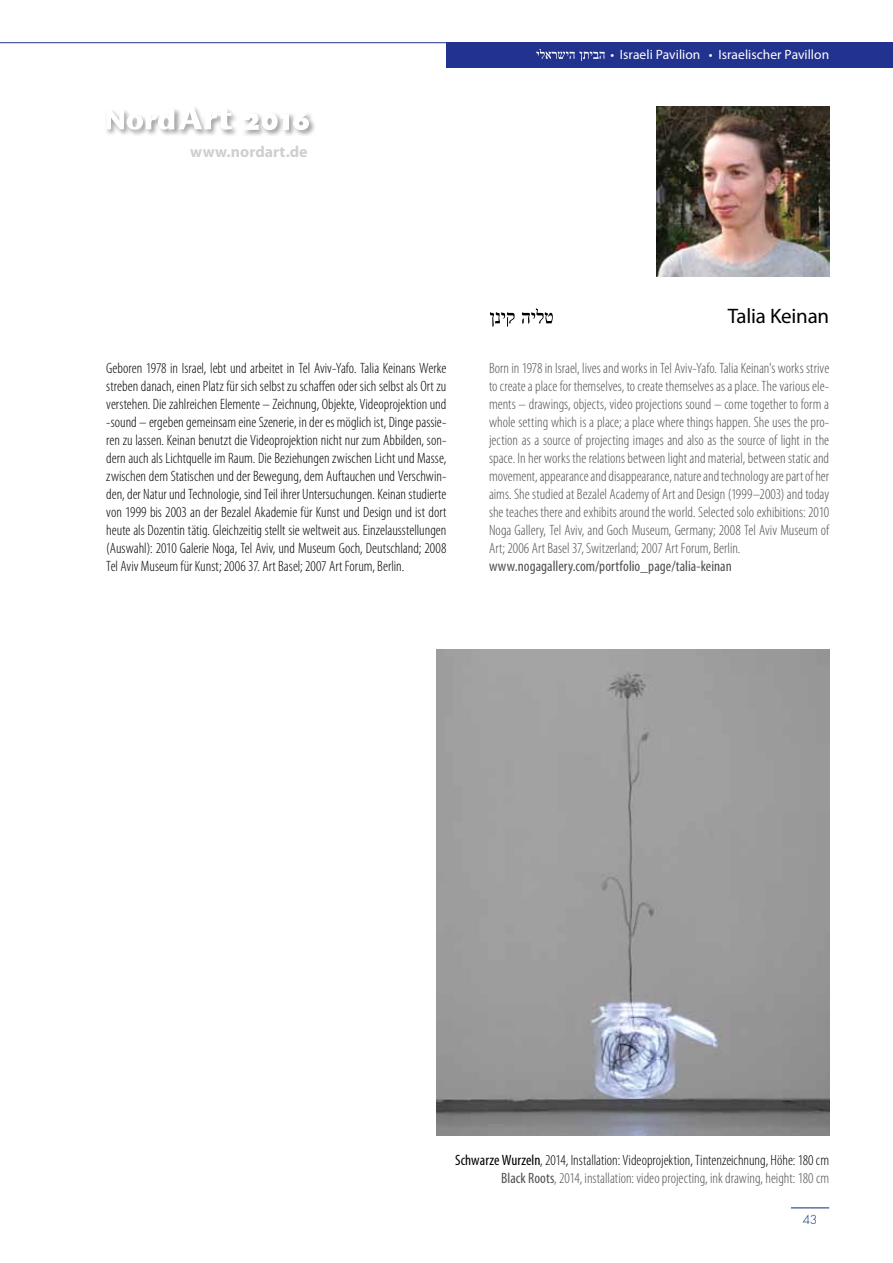
<style>
.page{position:relative;width:893px;height:1263px;background:#fff}
.page>*{position:absolute;margin:0;border:0;box-sizing:border-box;transform-origin:0 0}
.t1{font:21px "Myriad Pro";letter-spacing:-.01em;color:#000}
.t2{font:700 15.9px "Myriad Pro";letter-spacing:.005em;color:#d0cfcf}
.t3{font:300 condensed 15px/18px "Myriad Pro";color:#000;text-align:justify}
.t4{font:300 condensed 15px/18px "Myriad Pro";color:#504f53;text-align:justify}
.t5{font:condensed 15px "Myriad Pro";letter-spacing:.005em;color:#504f53}
.t6{font:13.5px "Myriad Pro";color:#fff}
.t7{font:300 12px "Futura Std";color:#062e77}
.s1{font-weight:400}
.s2{font-weight:400;color:#504f53}
.s3{color:#504f53}
</style>
<div class="page">
<div style="left:446px;top:43px;width:447px;height:25px;background:#22328f"></div>
<svg style="left:536px;top:49px;width:69px;height:12px"></svg>
<hr style="left:0;top:42px;width:446px;height:1px;background:#22328f">
<hr style="left:791px;top:1207px;width:38px;height:1px;background:#062e77">
<div style="left:105px;top:107px;width:77px;height:30px;background:#000;opacity:.75"></div>
<div style="left:177px;top:105px;width:62px;height:32px;background:#000;opacity:.75"></div>
<svg style="left:106px;top:106px;width:126px;height:24px"></svg>
<div style="left:241px;top:111px;width:75px;height:27px;background:#000;opacity:.75"></div>
<svg style="left:242px;top:113px;width:67px;height:17px"></svg>
<svg style="left:490px;top:308px;width:63px;height:19px"></svg>
<img style="left:656px;top:106px;width:173px;height:170px">
<img style="left:437px;top:650px;width:392px;height:486px">
<p class="t2" style="left:190px;top:142px;width:119px">www.nordart.de</p>
<p class="t6" style="left:610px;top:46px;width:220px">• Israeli Pavilion • Israelischer Pavillon</p>
<p class="t3" style="left:106px;top:359px;width:342px">Geboren 1978 in Israel, lebt und arbeitet in Tel Aviv-Yafo. Talia Keinans Werke streben danach, einen Platz für sich selbst zu schaffen oder sich selbst als Ort zu verstehen. Die zahlreichen Elemente – Zeichnung, Objekte, Videoprojektion und -sound – ergeben gemeinsam eine Szenerie, in der es möglich ist, Dinge passie&shy;ren zu lassen. Keinan benutzt die Videoprojektion nicht nur zum Abbilden, son&shy;dern auch als Lichtquelle im Raum. Die Beziehungen zwischen Licht und Masse, zwischen dem Statischen und der Bewegung, dem Auftauchen und Verschwin&shy;den, der Natur und Technologie, sind Teil ihrer Untersuchungen. Keinan studierte von 1999 bis 2003 an der Bezalel Akademie für Kunst und Design und ist dort heute als Dozentin tätig. Gleichzeitig stellt sie weltweit aus. Einzelausstellungen (Auswahl): 2010 Galerie Noga, Tel Aviv, und Museum Goch, Deutschland; 2008<br>Tel Aviv Museum für Kunst; 2006 37. Art Basel; 2007 Art Forum, Berlin.</p>
<h1 class="t1" style="left:728px;top:303px;width:103px">Talia Keinan</h1>
<p class="t4" style="left:489px;top:359px;width:342px">Born in 1978 in Israel, lives and works in Tel Aviv-Yafo. Talia Keinan's works strive to create a place for themselves, to create themselves as a place. The various ele&shy;ments – drawings, objects, video projections sound – come together to form a whole setting which is a place; a place where things happen. She uses the pro&shy;jection as a source of projecting images and also as the source of light in the space. In her works the relations between light and material, between static and movement, appearance and disappearance, nature and technology are part of her aims. She studied at Bezalel Academy of Art and Design (1999–2003) and today she teaches there and exhibits around the world. Selected solo exhibitions: 2010<br>Noga Gallery, Tel Aviv, and Goch Museum, Germany; 2008 Tel Aviv Museum of Art; 2006 Art Basel 37, Switzerland; 2007 Art Forum, Berlin.</p>
<p class="t5" style="left:489px;top:557px;width:244px">www.nogagallery.com/portfolio_page/talia-keinan</p>
<p class="t3" style="left:455px;top:1151px;width:375px;text-align:right"><span class="s1">Schwarze Wurzeln</span>, 2014, Installation: Videoprojektion, Tintenzeichnung, Höhe: 180 cm<br><span class="s2">Black Roots</span><span class="s3">, 2014, installation: video projecting, ink drawing, height: 180 cm</span></p>
<p class="t7" style="left:803px;top:1213px;width:16px">43</p>
</div>
